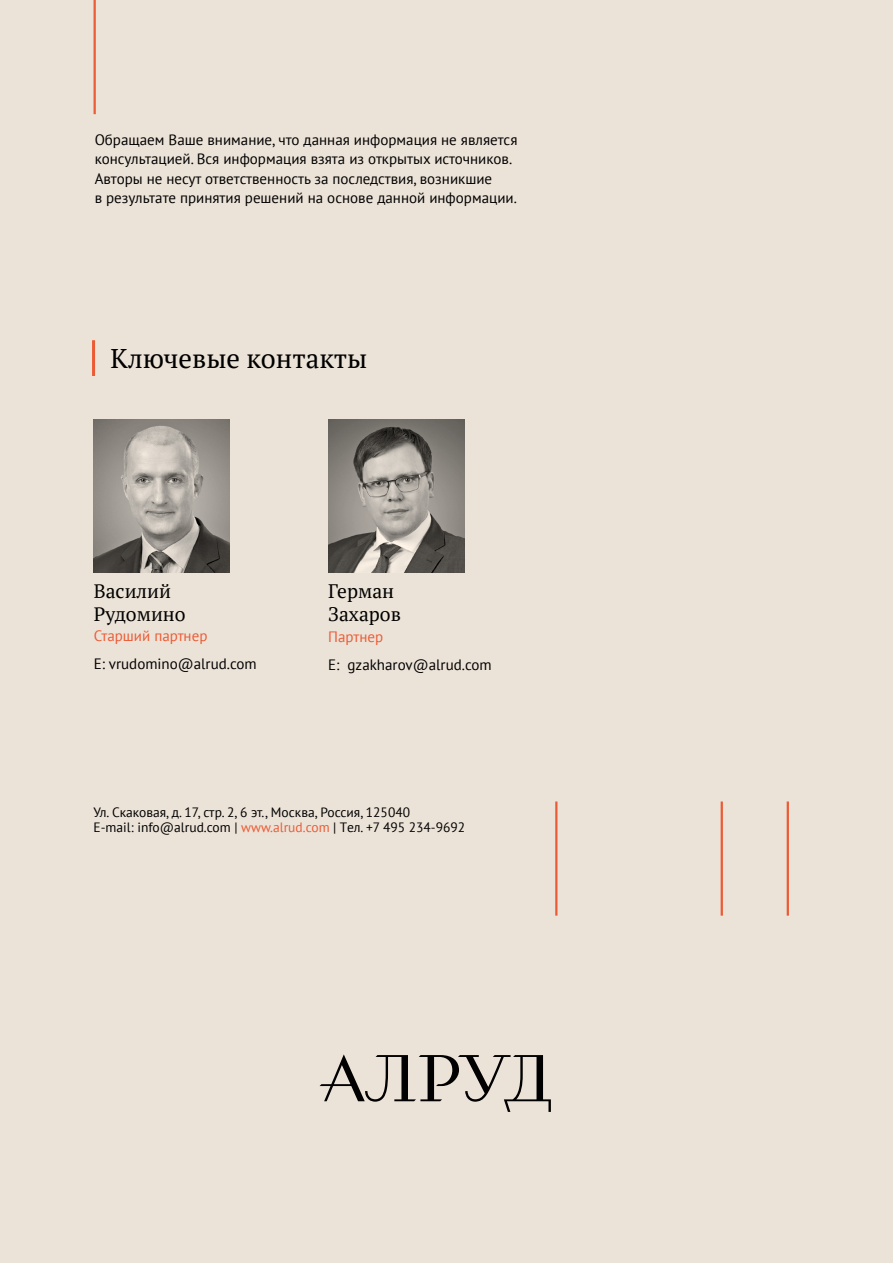
<style>
.page{position:relative;width:893px;height:1263px;background:#ece3d8}
.page>*{position:absolute;margin:0;border:0;box-sizing:border-box;transform-origin:0 0}
.t1{font:27px "PT Serif";color:#000}
.t2{font:19.5px/22.5px "PT Serif";color:#000}
.t3{font:15px/19.5px "PT Sans";color:#000}
.t4{font:15px "PT Sans";color:#eb5b35}
.t5{font:13.5px/15px "PT Sans";color:#000}
.s1{color:#eb5b35}
</style>
<div class="page">
<hr style="left:555px;top:801px;width:2px;height:115px;background:#eb5b35">
<hr style="left:721px;top:801px;width:2px;height:115px;background:#eb5b35">
<hr style="left:787px;top:801px;width:2px;height:115px;background:#eb5b35">
<hr style="left:94px;top:0;width:2px;height:114px;background:#eb5b35">
<img style="left:94px;top:420px;width:136px;height:153px">
<img style="left:328px;top:420px;width:136px;height:153px">
<hr style="left:92px;top:340px;width:3px;height:36px;background:#eb5b35">
<svg style="left:320px;top:1054px;width:231px;height:58px"></svg>
<p class="t3" style="left:95px;top:129px;width:424px">Обращаем Ваше внимание, что данная информация не является консультацией. Вся информация взята из открытых источников.<br>Авторы не несут ответственность за последствия, возникшие<br>в результате принятия решений на основе данной информации.</p>
<h1 class="t1" style="left:111px;top:341px;width:258px">Ключевые контакты</h1>
<h2 class="t2" style="left:94px;top:580px;width:93px">Василий<br>Рудомино</h2>
<p class="t4" style="left:94px;top:626px;width:115px">Старший партнер</p>
<p class="t3" style="left:94px;top:654px;width:164px">E: vrudomino@alrud.com</p>
<h2 class="t2" style="left:328px;top:580px;width:74px">Герман<br>Захаров</h2>
<p class="t4" style="left:328px;top:627px;width:57px">Партнер</p>
<p class="t3" style="left:328px;top:655px;width:165px">E: gzakharov@alrud.com</p>
<p class="t5" style="left:94px;top:804px;width:373px">Ул. Скаковая, д. 17, стр. 2, 6 эт., Москва, Россия, 125040<br>E-mail: info@alrud.com | <span class="s1">www.alrud.com</span> | Tел. +7 495 234-9692</p>
</div>
